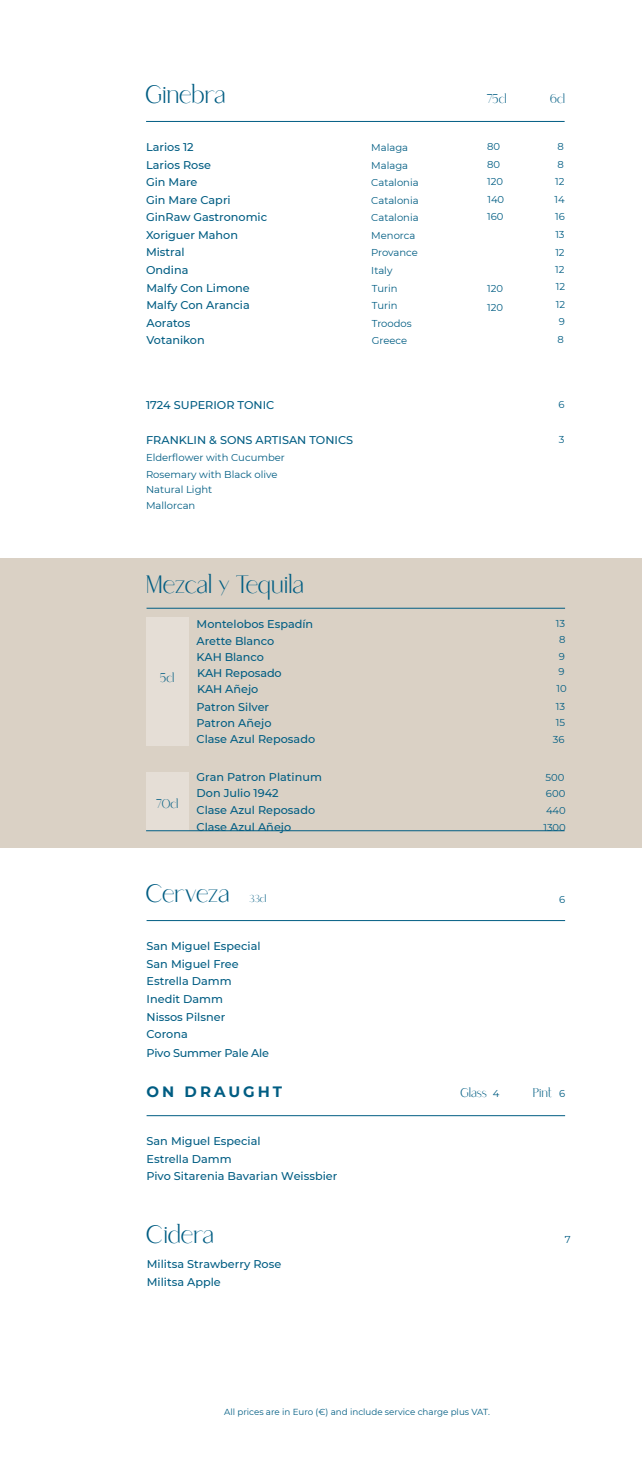
<style>
.page{position:relative;width:642px;height:1460px;background:#fff}
.page>*{position:absolute;margin:0;border:0;box-sizing:border-box;transform-origin:0 0}
.t1{font:25px "Saudagar";color:#005d83}
.t2{font:700 15px "Montserrat";letter-spacing:.2em;color:#005d83}
.t3{font:12.5px "Saudagar";color:#005d83}
.t4{font:500 11.25px/16.2px "Montserrat";color:#005d83}
.t5{font:500 11.25px "Montserrat";letter-spacing:-.02em;color:#005d83}
.t6{font:10px/17.5px "Montserrat";color:#005d83}
.t7{font:10px "Saudagar";color:#005d83}
.t8{font:8.75px "Montserrat";color:#005d83}
</style>
<div class="page">
<hr style="left:146px;top:121px;width:418px;height:1px;background:#005d83">
<div style="left:0;top:558px;width:641px;height:290px;background:#dad1c5"></div>
<hr style="left:146px;top:608px;width:419px;height:1px;background:#005d83">
<div style="left:146px;top:617px;width:43px;height:128px;background:#e5ded6"></div>
<div style="left:146px;top:772px;width:43px;height:59px;background:#e5ded6"></div>
<hr style="left:146px;top:830px;width:418px;height:1px;background:#005d83">
<hr style="left:146px;top:1115px;width:419px;height:1px;background:#005d83">
<hr style="left:146px;top:920px;width:419px;height:1px;background:#005d83">
<h1 class="t1" style="left:146px;top:83px;width:81px">Ginebra</h1>
<p class="t3" style="left:550px;top:93px;width:16px">6cl</p>
<p class="t4" style="left:146px;top:139px;width:49px">Larios 12</p>
<p class="t6" style="left:371px;top:139px;width:38px">Malaga</p>
<p class="t4" style="left:146px;top:156px;width:66px">Larios Rose</p>
<p class="t6" style="left:371px;top:156px;width:38px">Malaga</p>
<p class="t4" style="left:146px;top:174px;width:53px">Gin Mare</p>
<p class="t6" style="left:371px;top:174px;width:49px">Catalonia</p>
<p class="t4" style="left:146px;top:191px;width:86px">Gin Mare Capri</p>
<p class="t6" style="left:371px;top:191px;width:49px">Catalonia</p>
<p class="t4" style="left:146px;top:209px;width:123px">GinRaw Gastronomic</p>
<p class="t6" style="left:371px;top:209px;width:49px">Catalonia</p>
<p class="t4" style="left:146px;top:226px;width:93px">Xoriguer Mahon</p>
<p class="t6" style="left:371px;top:226px;width:46px">Menorca</p>
<p class="t4" style="left:146px;top:244px;width:40px">Mistral</p>
<p class="t6" style="left:371px;top:244px;width:48px">Provance</p>
<p class="t4" style="left:146px;top:261px;width:44px">Ondina</p>
<p class="t6" style="left:371px;top:261px;width:23px">Italy</p>
<p class="t4" style="left:146px;top:279px;width:105px">Malfy Con Limone</p>
<p class="t6" style="left:371px;top:279px;width:27px">Turin</p>
<p class="t4" style="left:146px;top:296px;width:105px">Malfy Con Arancia</p>
<p class="t6" style="left:371px;top:296px;width:27px">Turin</p>
<p class="t4" style="left:146px;top:314px;width:45px">Aoratos</p>
<p class="t6" style="left:371px;top:314px;width:41px">Troodos</p>
<p class="t4" style="left:146px;top:331px;width:60px">Votanikon</p>
<p class="t6" style="left:371px;top:331px;width:37px">Greece</p>
<p class="t3" style="left:487px;top:93px;width:21px">75cl</p>
<p class="t6" style="left:487px;top:138px;width:14px">80</p>
<p class="t6" style="left:487px;top:173px;width:19px;text-align:justify">120<br>140<br>160</p>
<p class="t6" style="left:554px;top:138px;width:12px;text-align:center">8<br>8<br>12<br>14<br>16<br>13</p>
<p class="t6" style="left:555px;top:244px;width:11px;line-height:16.2px">12<br>12</p>
<p class="t6" style="left:555px;top:278px;width:11px;text-align:center">12<br>12<br>9<br>8</p>
<p class="t6" style="left:487px;top:155px;width:14px">80</p>
<p class="t6" style="left:487px;top:278px;width:17px;line-height:19.8px">120<br>120</p>
<p class="t4" style="left:146px;top:396px;width:130px">1724 SUPERIOR TONIC</p>
<p class="t4" style="left:146px;top:431px;width:208px">FRANKLIN &amp; SONS ARTISAN TONICS</p>
<p class="t6" style="left:146px;top:466px;width:133px;line-height:15px">Rosemary with Black olive<br>Natural Light</p>
<p class="t6" style="left:146px;top:496px;width:51px">Mallorcan</p>
<p class="t6" style="left:146px;top:449px;width:140px">Elderflower with Cucumber</p>
<h1 class="t1" style="left:146px;top:572px;width:159px">Mezcal y Tequila</h1>
<p class="t4" style="left:196px;top:616px;width:118px">Montelobos Espadín<br>Arette Blanco<br>KAH Blanco</p>
<p class="t6" style="left:558px;top:395px;width:8px">6</p>
<p class="t6" style="left:558px;top:430px;width:7px">3</p>
<p class="t6" style="left:555px;top:615px;width:11px;line-height:16.2px;text-align:justify">13<br>8<br>9</p>
<p class="t3" style="left:160px;top:672px;width:15px">5cl</p>
<p class="t3" style="left:156px;top:797px;width:24px">70cl</p>
<p class="t4" style="left:197px;top:664px;width:86px">KAH Reposado<br>KAH Añejo</p>
<p class="t6" style="left:556px;top:663px;width:12px;line-height:16.2px">9<br>10</p>
<p class="t4" style="left:196px;top:698px;width:120px">Patron Silver<br>Patron Añejo<br>Clase Azul Reposado</p>
<p class="t4" style="left:196px;top:768px;width:127px">Gran Patron Platinum<br>Don Julio 1942<br>Clase Azul Reposado</p>
<p class="t6" style="left:552px;top:698px;width:14px;line-height:16.4px;text-align:justify">13<br>15<br>36</p>
<p class="t6" style="left:545px;top:769px;width:21px;line-height:15.6px">500<br>600</p>
<p class="t6" style="left:545px;top:801px;width:21px">440</p>
<p class="t4" style="left:196px;top:818px;width:96px">Clase Azul Añejo</p>
<p class="t6" style="left:543px;top:818px;width:24px">1300</p>
<h1 class="t1" style="left:146px;top:882px;width:85px">Cerveza</h1>
<p class="t4" style="left:146px;top:937px;width:115px;line-height:17.6px">San Miguel Especial<br>San Miguel Free<br>Estrella Damm<br>Inedit Damm<br>Nissos Pilsner<br>Corona</p>
<p class="t7" style="left:249px;top:894px;width:19px">33cl</p>
<p class="t5" style="left:146px;top:1045px;width:124px">Pivo Summer Pale Ale</p>
<h2 class="t2" style="left:146px;top:1081px;width:137px">ON DRAUGHT</h2>
<p class="t4" style="left:146px;top:1132px;width:192px;line-height:17.5px">San Miguel Especial<br>Estrella Damm<br>Pivo Sitarenia Bavarian Weissbier</p>
<h1 class="t1" style="left:147px;top:1223px;width:69px">Cidera</h1>
<p class="t4" style="left:147px;top:1273px;width:75px">Militsa Apple</p>
<p class="t4" style="left:147px;top:1255px;width:136px">Militsa Strawberry Rose</p>
<p class="t6" style="left:558px;top:890px;width:8px">6</p>
<p class="t3" style="left:460px;top:1087px;width:28px">Glass</p>
<p class="t3" style="left:533px;top:1087px;width:21px">Pint</p>
<p class="t6" style="left:492px;top:1084px;width:8px">4</p>
<p class="t6" style="left:558px;top:1084px;width:8px">6</p>
<p class="t6" style="left:564px;top:1231px;width:7px">7</p>
<p class="t8" style="left:224px;top:1406px;width:267px">All prices are in Euro (€) and include service charge plus VAT.</p>
</div>
